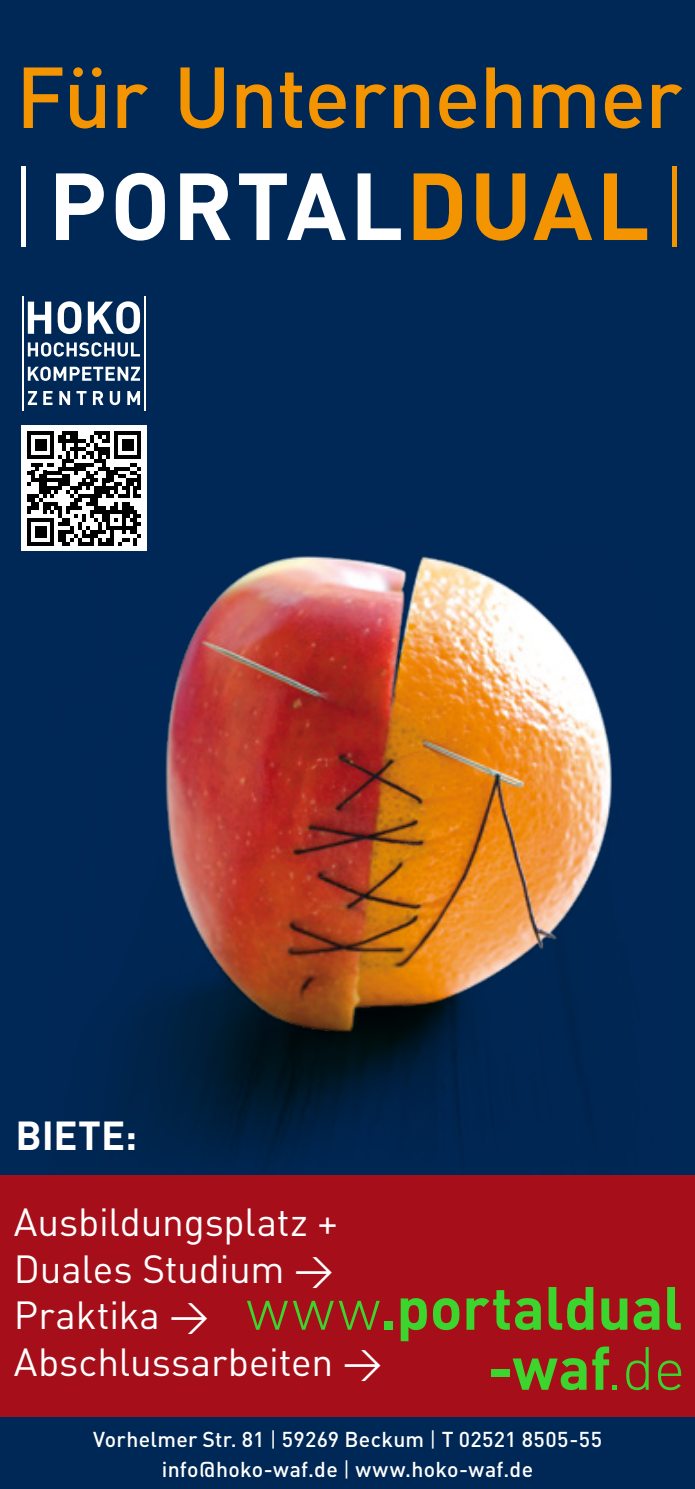
<style>
.page{position:relative;width:695px;height:1489px;background:#fff}
.page>*{position:absolute;margin:0;border:0;box-sizing:border-box;transform-origin:0 0}
.t1{font:700 93.5px "DIN";letter-spacing:.025em;color:#fff}
.t2{font:85px "DIN Medium Alternate";letter-spacing:-.01em;color:#f39400}
.t3{font:700 60px/60px "DIN";letter-spacing:-.005em;color:#3cd52e;text-align:right}
.t4{font:700 40px "DIN";letter-spacing:-.005em;color:#fff}
.t5{font:38.75px/46.5px "DIN";letter-spacing:-.005em;color:#fff}
.t6{font:500 21.25px/30px "DIN";letter-spacing:.015em;color:#fff;text-align:center}
.s1{font-weight:300}
.s2{color:#f39400}
.s3{font-weight:300;color:#f39400}
.s4{font-weight:400}
</style>
<div class="page">
<div style="left:0;top:0;width:694px;height:1488px;background:#002856"></div>
<div style="left:0;top:1174px;width:694px;height:242px;background:#a60f1a"></div>
<div style="left:21px;top:425px;width:126px;height:126px;background:#fff"></div>
<svg style="left:27px;top:431px;width:114px;height:90px"></svg>
<svg style="left:28px;top:301px;width:112px;height:33px"></svg>
<svg style="left:28px;top:391px;width:112px;height:14px"></svg>
<svg style="left:28px;top:366px;width:112px;height:15px"></svg>
<svg style="left:28px;top:342px;width:112px;height:14px"></svg>
<hr style="left:22px;top:296px;width:1px;height:114px;background:#fff">
<hr style="left:144px;top:296px;width:2px;height:114px;background:#fff">
<img style="left:17px;top:521px;width:663px;height:653px">
<h2 class="t2" style="left:16px;top:43px;width:668px">Für Unternehmer</h2>
<h1 class="t1" style="left:8px;top:145px;width:682px"><span class="s1">|</span>PORTAL<span class="s2">DUAL</span><span class="s3">|</span></h1>
<h3 class="t4" style="left:16px;top:1109px;width:123px">BIETE:</h3>
<h3 class="t5" style="left:14px;top:1197px;width:370px">Ausbildungsplatz +<br>Duales Studium &gt;<br>Praktika &gt;<br>Abschlussarbeiten &gt;</h3>
<h3 class="t3" style="left:246px;top:1275px;width:440px"><span class="s1">www</span>.portaldual -waf<span class="s1">.de</span></h3>
<p class="t6" style="left:93px;top:1422px;width:510px">Vorhelmer Str. 81 <span class="s4">|</span> 59269 Beckum <span class="s4">|</span> T 02521 8505-55 info@hoko-waf.de <span class="s4">|</span> www.hoko-waf.de</p>
</div>
